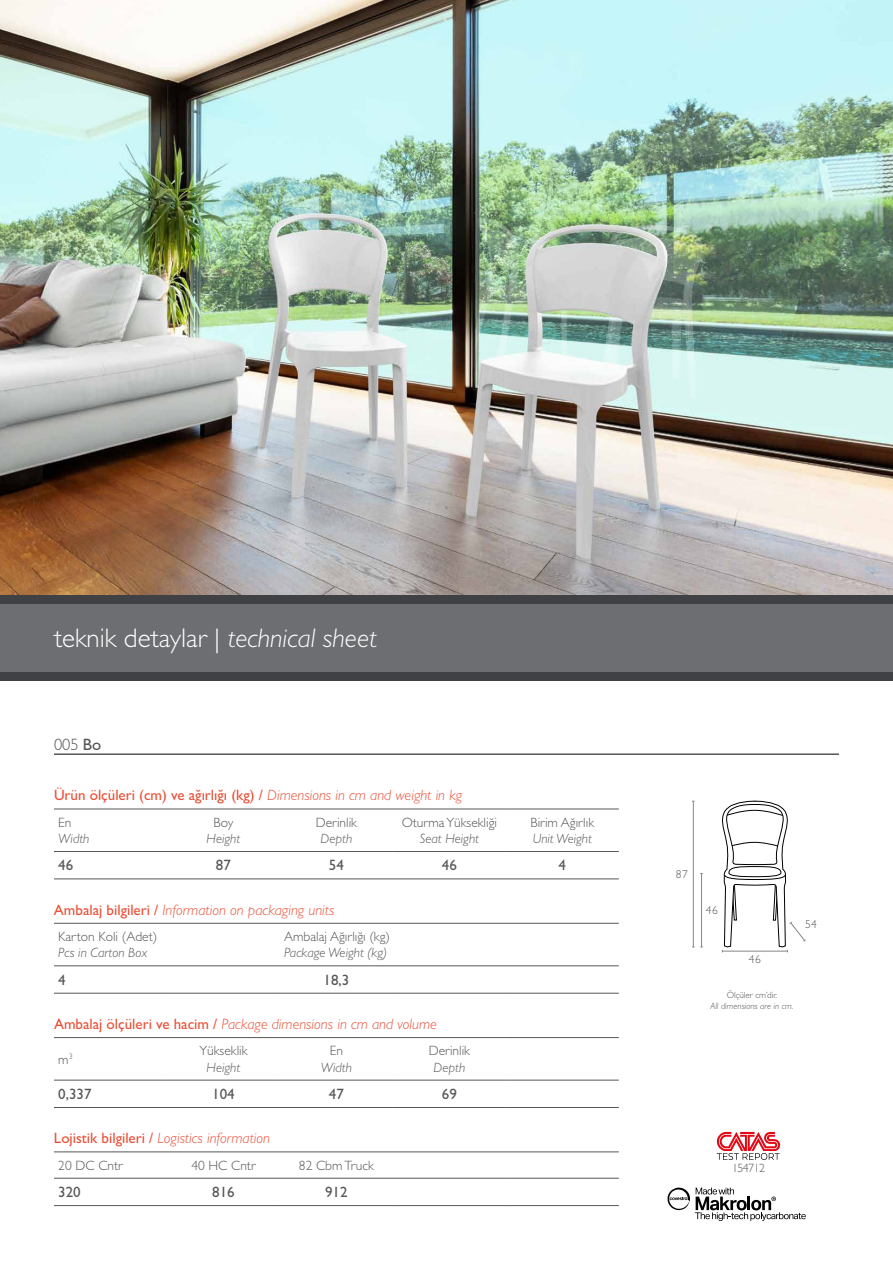
<style>
.page{position:relative;width:893px;height:1263px;background:#fff}
.page>*{position:absolute;margin:0;border:0;box-sizing:border-box;transform-origin:0 0}
.t1{font:300 27px "Gill Sans";color:#fff}
.t2{font:300 16.5px "Gill Sans";color:#575756}
.t3{font:italic 300 15px "Gill Sans";color:#e94f35}
.t4{font:15px "Gill Sans";color:#e94f35}
.t5{font:15px "Gill Sans";color:#575756}
.t6{font:300 13.5px "Gill Sans";color:#575756}
.t7{font:italic 300 13.5px "Gill Sans";color:#575756}
.t8{font:300 12px "Gill Sans";letter-spacing:-.05em;color:#575756}
.t9{font:300 11.55px "Gill Sans";letter-spacing:.04em;color:#575756}
.t10{font:italic 300 9px "Gill Sans";color:#575756}
.t11{font:300 9px "Gill Sans";color:#575756}
.s1{font-style:italic}
.s2{font-weight:400}
.s3{font-weight:300;font-style:italic}
.s4{font-weight:400;font-style:normal}
</style>
<div class="page">
<svg style="left:667px;top:1187px;width:139px;height:34px"></svg>
<svg style="left:717px;top:1131px;width:63px;height:29px"></svg>
<img style="left:0;top:0;width:893px;height:595px">
<hr style="left:693px;top:801px;width:1px;height:146px;background:#878787">
<hr style="left:701px;top:873px;width:1px;height:74px;background:#878787">
<svg style="left:721px;top:801px;width:85px;height:151px"></svg>
<div style="left:0;top:604px;width:893px;height:68px;background:#6c6e72"></div>
<div style="left:0;top:672px;width:893px;height:8px;background:#3f4144"></div>
<div style="left:0;top:595px;width:893px;height:9px;background:#3f4144"></div>
<hr style="left:54px;top:809px;width:113px;height:1px;background:#575756">
<hr style="left:167px;top:809px;width:113px;height:1px;background:#575756">
<hr style="left:280px;top:809px;width:113px;height:1px;background:#575756">
<hr style="left:393px;top:809px;width:113px;height:1px;background:#575756">
<hr style="left:506px;top:809px;width:113px;height:1px;background:#575756">
<hr style="left:54px;top:851px;width:113px;height:1px;background:#575756">
<hr style="left:167px;top:851px;width:113px;height:1px;background:#575756">
<hr style="left:280px;top:851px;width:113px;height:1px;background:#575756">
<hr style="left:393px;top:851px;width:113px;height:1px;background:#575756">
<hr style="left:506px;top:851px;width:113px;height:1px;background:#575756">
<hr style="left:54px;top:878px;width:113px;height:1px;background:#575756">
<hr style="left:167px;top:878px;width:113px;height:1px;background:#575756">
<hr style="left:280px;top:878px;width:113px;height:1px;background:#575756">
<hr style="left:393px;top:878px;width:113px;height:1px;background:#575756">
<hr style="left:506px;top:878px;width:113px;height:1px;background:#575756">
<hr style="left:280px;top:993px;width:113px;height:1px;background:#575756">
<hr style="left:54px;top:1037px;width:113px;height:1px;background:#575756">
<hr style="left:167px;top:1037px;width:113px;height:1px;background:#575756">
<hr style="left:280px;top:1037px;width:113px;height:1px;background:#575756">
<hr style="left:393px;top:1037px;width:113px;height:1px;background:#575756">
<hr style="left:506px;top:1037px;width:113px;height:1px;background:#575756">
<hr style="left:54px;top:1080px;width:113px;height:1px;background:#575756">
<hr style="left:167px;top:1080px;width:113px;height:1px;background:#575756">
<hr style="left:280px;top:1080px;width:113px;height:1px;background:#575756">
<hr style="left:393px;top:1080px;width:113px;height:1px;background:#575756">
<hr style="left:506px;top:1080px;width:113px;height:1px;background:#575756">
<hr style="left:54px;top:1107px;width:113px;height:1px;background:#575756">
<hr style="left:167px;top:1107px;width:113px;height:1px;background:#575756">
<hr style="left:280px;top:1107px;width:113px;height:1px;background:#575756">
<hr style="left:393px;top:1107px;width:113px;height:1px;background:#575756">
<hr style="left:506px;top:1107px;width:113px;height:1px;background:#575756">
<hr style="left:54px;top:1151px;width:113px;height:1px;background:#575756">
<hr style="left:167px;top:1151px;width:113px;height:1px;background:#575756">
<hr style="left:280px;top:1151px;width:113px;height:1px;background:#575756">
<hr style="left:393px;top:1151px;width:113px;height:1px;background:#575756">
<hr style="left:506px;top:1151px;width:113px;height:1px;background:#575756">
<hr style="left:54px;top:1178px;width:113px;height:1px;background:#575756">
<hr style="left:167px;top:1178px;width:113px;height:1px;background:#575756">
<hr style="left:280px;top:1178px;width:113px;height:1px;background:#575756">
<hr style="left:393px;top:1178px;width:113px;height:1px;background:#575756">
<hr style="left:506px;top:1178px;width:113px;height:1px;background:#575756">
<hr style="left:54px;top:923px;width:113px;height:1px;background:#575756">
<hr style="left:167px;top:923px;width:113px;height:1px;background:#575756">
<hr style="left:280px;top:923px;width:113px;height:1px;background:#575756">
<hr style="left:393px;top:923px;width:113px;height:1px;background:#575756">
<hr style="left:506px;top:923px;width:113px;height:1px;background:#575756">
<hr style="left:280px;top:965px;width:113px;height:1px;background:#575756">
<hr style="left:54px;top:965px;width:113px;height:1px;background:#575756">
<hr style="left:167px;top:965px;width:113px;height:1px;background:#575756">
<hr style="left:54px;top:993px;width:113px;height:1px;background:#575756">
<hr style="left:167px;top:993px;width:113px;height:1px;background:#575756">
<hr style="left:393px;top:965px;width:113px;height:1px;background:#575756">
<hr style="left:506px;top:965px;width:113px;height:1px;background:#575756">
<hr style="left:393px;top:993px;width:113px;height:1px;background:#575756">
<hr style="left:506px;top:993px;width:113px;height:1px;background:#575756">
<hr style="left:54px;top:1205px;width:113px;height:1px;background:#575756">
<hr style="left:167px;top:1205px;width:113px;height:1px;background:#575756">
<hr style="left:280px;top:1205px;width:113px;height:1px;background:#575756">
<hr style="left:393px;top:1205px;width:113px;height:1px;background:#575756">
<hr style="left:506px;top:1205px;width:113px;height:1px;background:#575756">
<hr style="left:54px;top:754px;width:785px;height:1px;background:#000">
<h1 class="t1" style="left:54px;top:622px;width:324px">teknik detaylar | <span class="s1">technical sheet</span></h1>
<p class="t2" style="left:54px;top:734px;width:49px">005 <span class="s2">Bo</span></p>
<p class="t4" style="left:54px;top:787px;width:410px">Ürün ölçüleri (cm) ve ağırlığı (kg) / <span class="s3">Dimensions in cm and weight in kg</span></p>
<p class="t6" style="left:58px;top:814px;width:15px">En</p>
<p class="t7" style="left:58px;top:831px;width:33px">Width</p>
<p class="t6" style="left:402px;top:814px;width:97px">Oturma Yüksekliği</p>
<p class="t7" style="left:420px;top:831px;width:61px">Seat Height</p>
<p class="t6" style="left:214px;top:814px;width:21px">Boy</p>
<p class="t7" style="left:207px;top:831px;width:35px">Height</p>
<p class="t6" style="left:316px;top:814px;width:43px">Derinlik</p>
<p class="t7" style="left:321px;top:831px;width:33px">Depth</p>
<p class="t6" style="left:530px;top:814px;width:65px">Birim Ağırlık</p>
<p class="t7" style="left:533px;top:831px;width:61px">Unit Weight</p>
<p class="t5" style="left:58px;top:857px;width:16px">46</p>
<p class="t5" style="left:216px;top:857px;width:16px">87</p>
<p class="t5" style="left:329px;top:857px;width:16px">54</p>
<p class="t5" style="left:442px;top:857px;width:16px">46</p>
<p class="t5" style="left:559px;top:857px;width:9px">4</p>
<p class="t3" style="left:54px;top:901px;width:282px"><span class="s4">Ambalaj bilgileri /</span> Information on packaging units</p>
<p class="t6" style="left:58px;top:929px;width:101px">Karton Koli (Adet)</p>
<p class="t7" style="left:58px;top:945px;width:91px">Pcs in Carton Box</p>
<p class="t6" style="left:284px;top:929px;width:107px">Ambalaj Ağırlığı (kg)</p>
<p class="t7" style="left:284px;top:945px;width:105px">Package Weight (kg)</p>
<p class="t5" style="left:58px;top:971px;width:9px">4</p>
<p class="t5" style="left:323px;top:971px;width:27px">18,3</p>
<p class="t3" style="left:54px;top:1015px;width:384px"><span class="s4">Ambalaj ölçüleri ve hacim /</span> Package dimensions in cm and volume</p>
<p class="t6" style="left:58px;top:1051px;width:16px">m<sup>3</sup></p>
<p class="t6" style="left:199px;top:1043px;width:50px">Yükseklik</p>
<p class="t7" style="left:207px;top:1059px;width:35px">Height</p>
<p class="t6" style="left:330px;top:1043px;width:15px">En</p>
<p class="t7" style="left:321px;top:1059px;width:33px">Width</p>
<p class="t6" style="left:429px;top:1043px;width:43px">Derinlik</p>
<p class="t7" style="left:434px;top:1059px;width:33px">Depth</p>
<p class="t5" style="left:58px;top:1085px;width:35px">0,337</p>
<p class="t5" style="left:212px;top:1085px;width:24px">104</p>
<p class="t5" style="left:329px;top:1085px;width:16px">47</p>
<p class="t5" style="left:442px;top:1085px;width:16px">69</p>
<p class="t3" style="left:54px;top:1129px;width:218px"><span class="s4">Lojistik bilgileri /</span> Logistics information</p>
<p class="t6" style="left:58px;top:1157px;width:66px">20 DC Cntr</p>
<p class="t6" style="left:191px;top:1157px;width:66px">40 HC Cntr</p>
<p class="t6" style="left:299px;top:1157px;width:76px">82 Cbm Truck</p>
<p class="t5" style="left:58px;top:1183px;width:24px">320</p>
<p class="t5" style="left:212px;top:1183px;width:24px">816</p>
<p class="t5" style="left:325px;top:1183px;width:24px">912</p>
<p class="t9" style="left:676px;top:867px;width:13px">87</p>
<p class="t9" style="left:706px;top:903px;width:13px">46</p>
<p class="t9" style="left:749px;top:952px;width:13px">46</p>
<p class="t11" style="left:727px;top:990px;width:52px">Ölçüler cm’dir.</p>
<p class="t10" style="left:710px;top:1000px;width:84px">All dimensions are in cm.</p>
<p class="t9" style="left:805px;top:917px;width:13px">54</p>
<p class="t8" style="left:732px;top:1161px;width:34px">154712</p>
</div>
